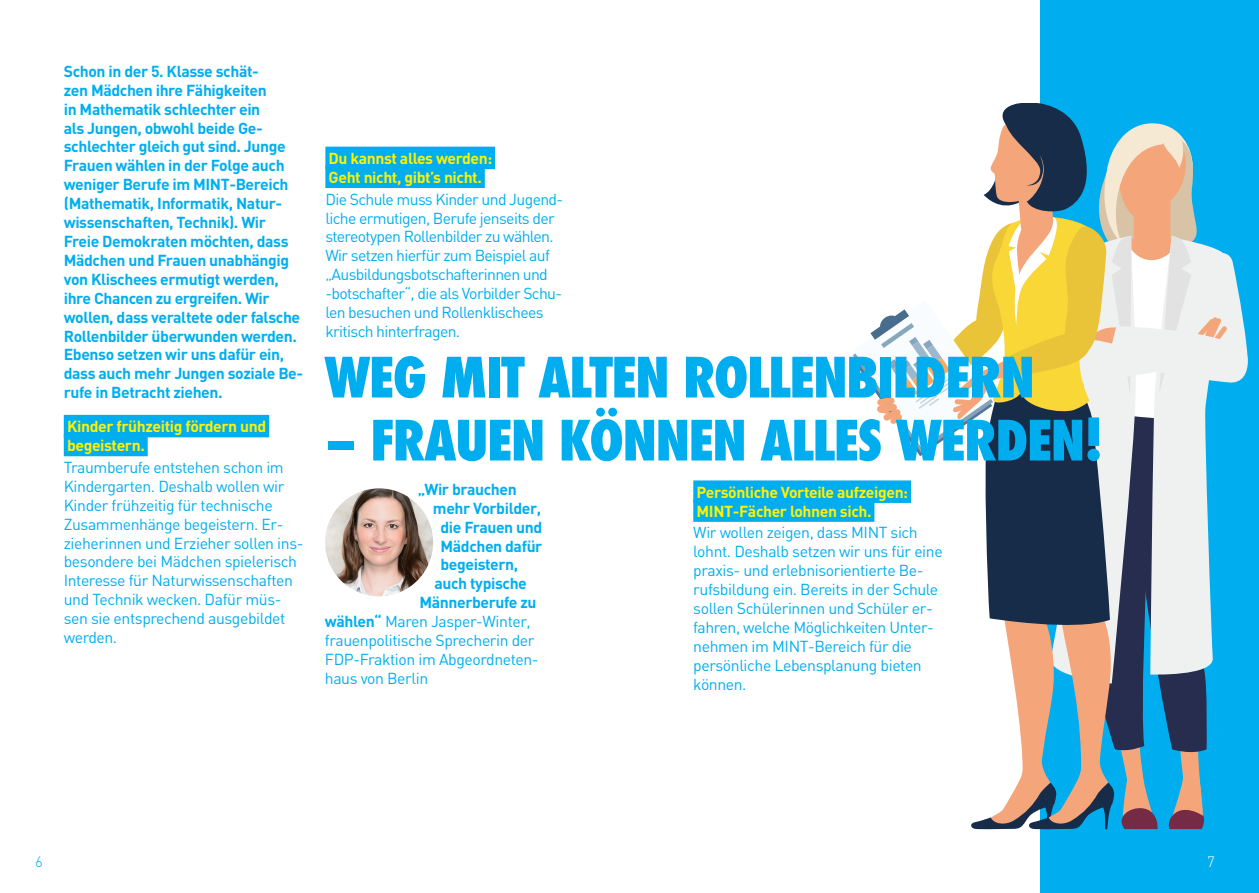
<style>
.page{position:relative;width:1259px;height:893px;background:#fff}
.page>*{position:absolute;margin:0;border:0;box-sizing:border-box;transform-origin:0 0}
.t1{font:800 condensed 54px "Futura";letter-spacing:-.025em;color:#00aeef}
.t2{font:15.75px/18.9px "DIN";letter-spacing:-.025em;color:#00aeef}
.t3{font:700 15.75px/18.9px "DIN";letter-spacing:-.025em;color:#00aeef}
.t4{font:700 15.75px/18.9px "DIN";letter-spacing:-.025em;color:#fff101}
.t5{font:300 15px "DIN";color:#00aeef}
.t6{font:300 15px "DIN";color:#fff}
.s1{font-weight:700}
</style>
<div class="page">
<div style="left:1040px;top:0;width:219px;height:893px;background:#00aeef"></div>
<svg style="left:852px;top:103px;width:396px;height:726px"></svg>
<div style="left:64px;top:415px;width:205px;height:22px;background:#00aeef"></div>
<div style="left:64px;top:434px;width:84px;height:22px;background:#00aeef"></div>
<div style="left:325px;top:147px;width:170px;height:22px;background:#00aeef"></div>
<div style="left:325px;top:166px;width:160px;height:22px;background:#00aeef"></div>
<div style="left:693px;top:480px;width:218px;height:23px;background:#00aeef"></div>
<div style="left:693px;top:499px;width:181px;height:23px;background:#00aeef"></div>
<img style="left:325px;top:488px;width:108px;height:108px;border-radius:54px">
<p class="t3" style="left:64px;top:61px;width:241px">Schon in der 5. Klasse schät-<br>zen Mädchen ihre Fähigkeiten<br>in Mathematik schlechter ein<br>als Jungen, obwohl beide Ge&shy;schlechter gleich gut sind. Junge<br>Frauen wählen in der Folge auch weniger Berufe im MINT-Bereich (Mathematik, Informatik, Natur&shy;wissenschaften, Technik). Wir<br>Freie Demokraten möchten, dass<br>Mädchen und Frauen unabhängig von Klischees ermutigt werden, ihre Chancen zu ergreifen. Wir wollen, dass veraltete oder falsche<br>Rollenbilder überwunden werden.<br>Ebenso setzen wir uns dafür ein, dass auch mehr Jungen soziale Be&shy;rufe in Betracht ziehen.</p>
<p class="t4" style="left:67px;top:416px;width:201px">Kinder frühzeitig fördern und begeistern.</p>
<p class="t2" style="left:64px;top:457px;width:241px">Traumberufe entstehen schon im<br>Kindergarten. Deshalb wollen wir<br>Kinder frühzeitig für technische<br>Zusammenhänge begeistern. Er&shy;zieherinnen und Erzieher sollen ins&shy;besondere bei Mädchen spielerisch<br>Interesse für Naturwissenschaften und Technik wecken. Dafür müs&shy;sen sie entsprechend ausgebildet werden.</p>
<p class="t4" style="left:329px;top:148px;width:165px">Du kannst alles werden:<br>Geht nicht, gibt’s nicht.</p>
<p class="t2" style="left:325px;top:189px;width:239px">Die Schule muss Kinder und Jugend&shy;liche ermutigen, Berufe jenseits der stereotypen Rollenbilder zu wählen.<br>Wir setzen hierfür zum Beispiel auf „Ausbildungsbotschafterinnen und -botschafter“, die als Vorbilder Schu&shy;len besuchen und Rollenklischees kritisch hinterfragen.</p>
<h1 class="t1" style="left:324px;top:341px;width:712px">WEG MIT ALTEN ROLLENBILDERN</h1>
<h1 class="t1" style="left:324px;top:404px;width:780px">– FRAUEN KÖNNEN ALLES WERDEN!</h1>
<p class="t3" style="left:418px;top:479px;width:100px">„Wir brauchen</p>
<p class="t3" style="left:433px;top:498px;width:110px">mehr Vorbilder,</p>
<p class="t3" style="left:440px;top:517px;width:103px">die Frauen und</p>
<p class="t3" style="left:440px;top:536px;width:103px">Mädchen dafür</p>
<p class="t3" style="left:440px;top:555px;width:79px">begeistern,</p>
<p class="t3" style="left:434px;top:574px;width:94px">auch typische</p>
<p class="t3" style="left:419px;top:592px;width:119px">Männerberufe zu</p>
<p class="t2" style="left:325px;top:612px;width:207px"><span class="s1">wählen“</span> Maren Jasper-Winter,</p>
<p class="t2" style="left:325px;top:631px;width:211px">frauenpolitische Sprecherin der</p>
<p class="t2" style="left:325px;top:650px;width:215px">FDP-Fraktion im Abgeordneten-</p>
<p class="t2" style="left:325px;top:668px;width:105px">haus von Berlin</p>
<p class="t4" style="left:696px;top:482px;width:213px">Persönliche Vorteile aufzeigen:<br>MINT-Fächer lohnen sich.</p>
<p class="t2" style="left:693px;top:523px;width:251px">Wir wollen zeigen, dass MINT sich lohnt. Deshalb setzen wir uns für eine praxis- und erlebnisorientierte Be&shy;rufsbildung ein. Bereits in der Schule sollen Schülerinnen und Schüler er&shy;fahren, welche Möglichkeiten Unter&shy;nehmen im MINT-Bereich für die persönliche Lebensplanung bieten können.</p>
<p class="t5" style="left:35px;top:852px;width:9px">6</p>
<p class="t6" style="left:1207px;top:852px;width:9px">7</p>
</div>
